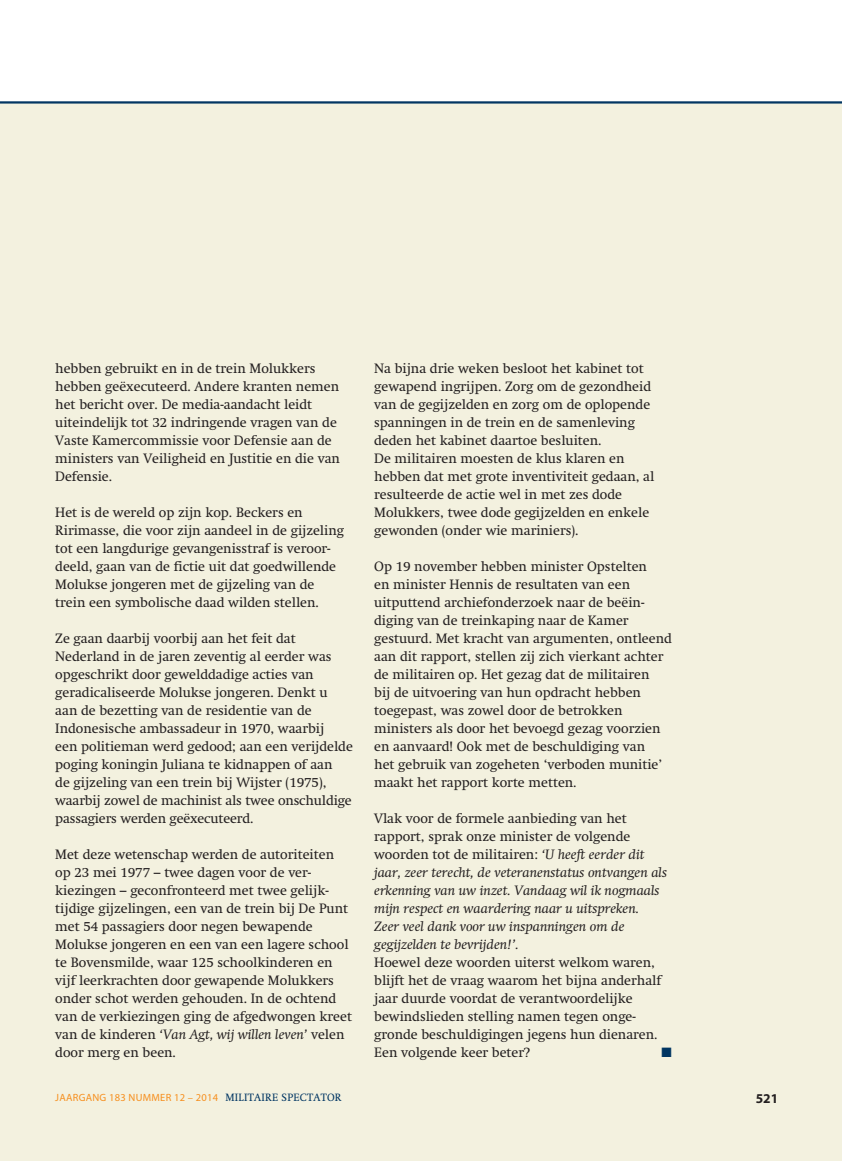
<style>
.page{position:relative;width:842px;height:1161px;background:#fff}
.page>*{position:absolute;margin:0;border:0;box-sizing:border-box;transform-origin:0 0}
.t1{font:13.5px/18px "Swift";color:#231f20}
.t2{font:italic 13.5px/18px "Swift";color:#231f20;scale:1.05 1}
.t3{font:700 13.5px "Myriad Pro";color:#231f20}
.t4{font:13.5px "Zapf Dingbats";color:#003562}
.t5{font:10.5px "Myriad Pro";letter-spacing:.025em;color:#f68f1e}
.s1{font-style:italic}
.s2{font-style:normal}
.s3{font-family:"Swift";color:#003562}
</style>
<div class="page">
<div style="left:0;top:102px;width:842px;height:1059px;background:#f3f1df"></div>
<hr style="left:0;top:102px;width:842px;height:2px;background:#003562">
<hr style="left:0;top:101px;width:842px;height:2px;background:#003562">
<p class="t1" style="left:55px;top:359px;width:286px">hebben gebruikt en in de trein Molukkers hebben geëxecuteerd. Andere kranten nemen het bericht over. De media-aandacht leidt uiteindelijk tot 32 indringende vragen van de Vaste Kamercommissie voor Defensie aan de ministers van Veiligheid en Justitie en die van Defensie.</p>
<p class="t1" style="left:55px;top:503px;width:290px">Het is de wereld op zijn kop. Beckers en Ririmasse, die voor zijn aandeel in de gijzeling tot een langdurige gevangenisstraf is veroor&shy;deeld, gaan van de fictie uit dat goedwillende Molukse jongeren met de gijzeling van de trein een symbolische daad wilden stellen.</p>
<p class="t1" style="left:55px;top:629px;width:299px">Ze gaan daarbij voorbij aan het feit dat Nederland in de jaren zeventig al eerder was opgeschrikt door gewelddadige acties van geradicaliseerde Molukse jongeren. Denkt u aan de bezetting van de residentie van de Indonesische ambassadeur in 1970, waarbij<br>een politieman werd gedood; aan een verijdelde poging koningin Juliana te kidnappen of aan<br>de gijzeling van een trein bij Wijster (1975), waarbij zowel de machinist als twee onschuldige passagiers werden geëxecuteerd.</p>
<p class="t1" style="left:55px;top:845px;width:298px">Met deze wetenschap werden de autoriteiten op 23 mei 1977 – twee dagen voor de ver&shy;kiezingen – geconfronteerd met twee gelijk&shy;tijdige gijzelingen, een van de trein bij De Punt met 54 passagiers door negen bewapende Molukse jongeren en een van een lagere school te Bovensmilde, waar 125 schoolkinderen en vijf leerkrachten door gewapende Molukkers onder schot werden gehouden. In de ochtend van de verkiezingen ging de afgedwongen kreet van de kinderen <span class="s1">‘Van Agt, wij willen leven’</span> velen door merg en been.</p>
<p class="t1" style="left:374px;top:359px;width:282px">Na bijna drie weken besloot het kabinet tot gewapend ingrijpen. Zorg om de gezondheid van de gegijzelden en zorg om de oplopende spanningen in de trein en de samenleving deden het kabinet daartoe besluiten.<br>De militairen moesten de klus klaren en hebben dat met grote inventiviteit gedaan, al resulteerde de actie wel in met zes dode Molukkers, twee dode gegijzelden en enkele gewonden (onder wie mariniers).</p>
<p class="t1" style="left:374px;top:557px;width:299px">Op 19 november hebben minister Opstelten<br>en minister Hennis de resultaten van een uitputtend archiefonderzoek naar de beëin&shy;diging van de treinkaping naar de Kamer gestuurd. Met kracht van argumenten, ontleend aan dit rapport, stellen zij zich vierkant achter de militairen op. Het gezag dat de militairen<br>bij de uitvoering van hun opdracht hebben toegepast, was zowel door de betrokken ministers als door het bevoegd gezag voorzien en aanvaard! Ook met de beschuldiging van<br>het gebruik van zogeheten ‘verboden munitie’ maakt het rapport korte metten.</p>
<p class="t2" style="left:374px;top:809px;width:280px"><span class="s2">Vlak voor de formele aanbieding van het rapport, sprak onze minister de volgende woorden tot de militairen:</span> ‘U heeft eerder dit jaar, zeer terecht, de veteranenstatus ontvangen als erkenning van uw inzet. Vandaag wil ik nogmaals mijn respect en waardering naar u uitspreken.<br>Zeer veel dank voor uw inspanningen om de gegijzelden te bevrijden!’.</p>
<p class="t1" style="left:374px;top:953px;width:288px">Hoewel deze woorden uiterst welkom waren, blijft het de vraag waarom het bijna anderhalf jaar duurde voordat de verantwoordelijke bewindslieden stelling namen tegen onge&shy;gronde beschuldigingen jegens hun dienaren.<br>Een volgende keer beter?</p>
<p class="t4" style="left:662px;top:1046px;width:12px">■</p>
<p class="t5" style="left:55px;top:1091px;width:288px">JAARGANG 183 NUMMER 12 – 2014 <span class="s3">MILITAIRE SPECTATOR</span></p>
<p class="t3" style="left:756px;top:1091px;width:24px">521</p>
</div>
